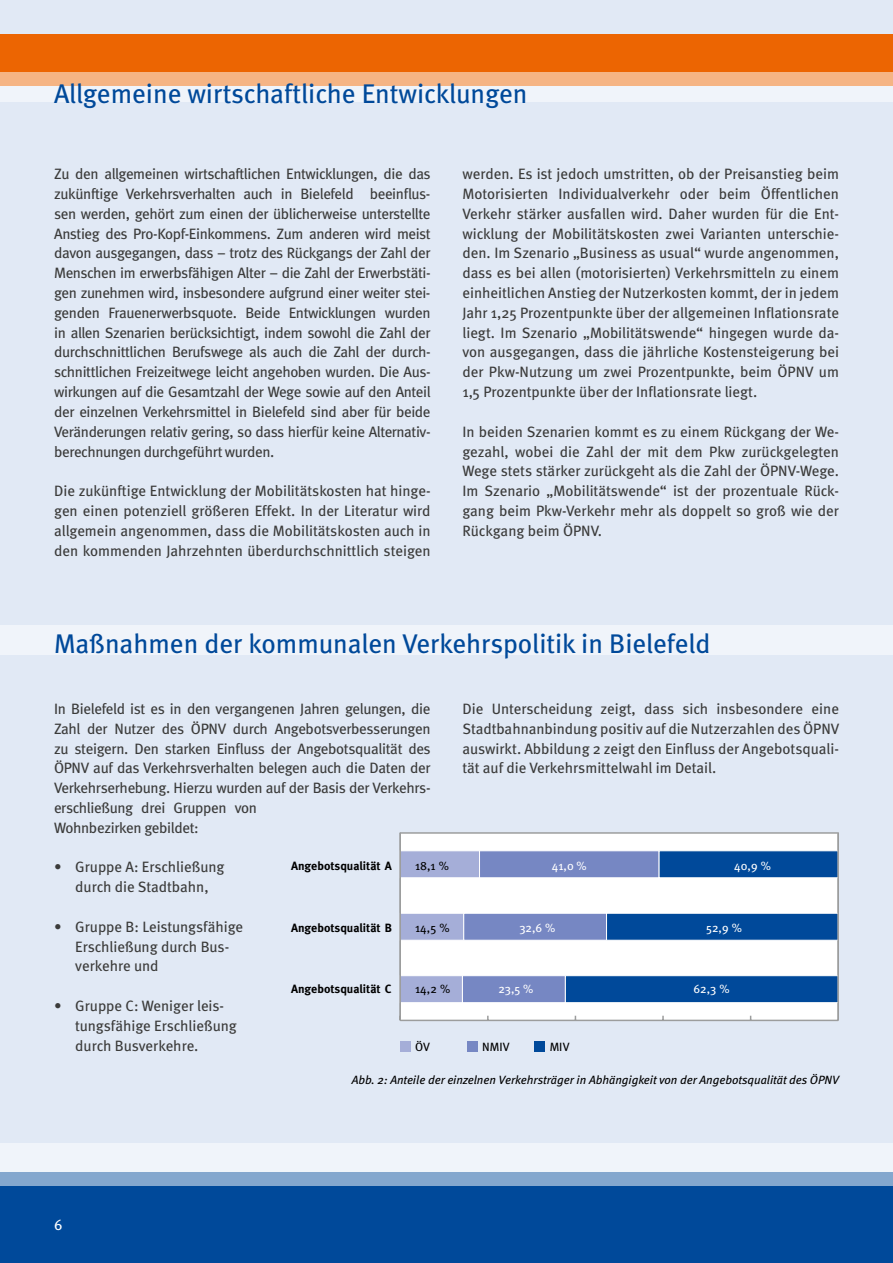
<style>
.page{position:relative;width:893px;height:1263px;background:#e1e9f5}
.page>*{position:absolute;margin:0;border:0;box-sizing:border-box;transform-origin:0 0}
.t1{font:27px "Meta";color:#00499a}
.t2{font:15px/19.8px "Meta";letter-spacing:-.02em;color:#3b3b3a;text-align:justify}
.t3{font:15px/19.8px "Meta";color:#3b3b3a;text-align:center}
.t4{font:15px "Meta";color:#fff}
.t5{font:italic 12px "Meta";color:#000}
.t6{font:700 12px "Meta";color:#000}
.t7{font:12px "Meta";color:#fff}
.t8{font:12px "Meta";color:#000}
</style>
<div class="page">
<div style="left:0;top:34px;width:893px;height:52px;background:#ec6502"></div>
<div style="left:0;top:1172px;width:893px;height:91px;background:#00499a"></div>
<svg style="left:0;top:72px;width:893px;height:30px;fill:#f0f4fa"></svg>
<svg style="left:0;top:1143px;width:893px;height:42px;fill:#f0f4fa"></svg>
<div style="left:0;top:625px;width:893px;height:29px;background:#f0f4fa"></div>
<div style="left:400px;top:833px;width:438px;height:188px;background:#fff"></div>
<div style="left:400px;top:1041px;width:10px;height:10px;background:#a5aed8"></div>
<div style="left:467px;top:1041px;width:10px;height:10px;background:#7687c3"></div>
<div style="left:535px;top:1041px;width:10px;height:10px;background:#00499a"></div>
<hr style="left:400px;top:1020px;width:438px;height:1px;background:#9c9d9d">
<hr style="left:837px;top:832px;width:2px;height:188px;background:#9c9d9d">
<div style="left:400px;top:850px;width:80px;height:28px;background:#a5aed8;border:1px solid #fff"></div>
<div style="left:400px;top:913px;width:64px;height:27px;background:#a5aed8;border:1px solid #fff"></div>
<div style="left:400px;top:975px;width:63px;height:28px;background:#a5aed8;border:1px solid #fff"></div>
<div style="left:479px;top:850px;width:180px;height:28px;background:#7687c3;border:1px solid #fff"></div>
<div style="left:463px;top:913px;width:144px;height:27px;background:#7687c3;border:1px solid #fff"></div>
<div style="left:462px;top:975px;width:104px;height:28px;background:#7687c3;border:1px solid #fff"></div>
<div style="left:659px;top:850px;width:179px;height:28px;background:#00499a;border:1px solid #fff"></div>
<div style="left:606px;top:913px;width:232px;height:27px;background:#00499a;border:1px solid #fff"></div>
<div style="left:565px;top:975px;width:273px;height:28px;background:#00499a;border:1px solid #fff"></div>
<hr style="left:400px;top:832px;width:438px;height:2px;background:#9c9d9d">
<hr style="left:837px;top:833px;width:2px;height:187px;background:#9c9d9d">
<hr style="left:399px;top:833px;width:2px;height:187px;background:#9c9d9d">
<h1 class="t1" style="left:54px;top:77px;width:475px">Allgemeine wirtschaftliche Entwicklungen</h1>
<p class="t2" style="left:54px;top:164px;width:378px">Zu den allgemeinen wirtschaftlichen Entwicklungen, die das zukünftige Verkehrsverhalten auch in Bielefeld beeinflus&shy;sen werden, gehört zum einen der üblicherweise unterstellte Anstieg des Pro-Kopf-Einkommens. Zum anderen wird meist davon ausgegangen, dass – trotz des Rückgangs der Zahl der Menschen im erwerbsfähigen Alter – die Zahl der Erwerbstäti&shy;gen zunehmen wird, insbesondere aufgrund einer weiter stei&shy;genden Frauenerwerbsquote. Beide Entwicklungen wurden in allen Szenarien berücksichtigt, indem sowohl die Zahl der durchschnittlichen Berufswege als auch die Zahl der durch&shy;schnittlichen Freizeitwege leicht angehoben wurden. Die Aus&shy;wirkungen auf die Gesamtzahl der Wege sowie auf den Anteil der einzelnen Verkehrsmittel in Bielefeld sind aber für beide Veränderungen relativ gering, so dass hierfür keine Alternativ&shy;berechnungen durchgeführt wurden.</p>
<p class="t2" style="left:54px;top:481px;width:378px">Die zukünftige Entwicklung der Mobilitätskosten hat hinge&shy;gen einen potenziell größeren Effekt. In der Literatur wird allgemein angenommen, dass die Mobilitätskosten auch in den kommenden Jahrzehnten überdurchschnittlich steigen</p>
<p class="t2" style="left:462px;top:164px;width:378px">werden. Es ist jedoch umstritten, ob der Preisanstieg beim Motorisierten Individualverkehr oder beim Öffentlichen Verkehr stärker ausfallen wird. Daher wurden für die Ent&shy;wicklung der Mobilitätskosten zwei Varianten unterschie&shy;den. Im Szenario „Business as usual“ wurde angenommen, dass es bei allen (motorisierten) Verkehrsmitteln zu einem einheitlichen Anstieg der Nutzerkosten kommt, der in jedem Jahr 1,25 Prozentpunkte über der allgemeinen Inflationsrate liegt. Im Szenario „Mobilitätswende“ hingegen wurde da&shy;von ausgegangen, dass die jährliche Kostensteigerung bei der Pkw-Nutzung um zwei Prozentpunkte, beim ÖPNV um 1,5 Prozentpunkte über der Inflationsrate liegt.</p>
<p class="t2" style="left:462px;top:421px;width:378px">In beiden Szenarien kommt es zu einem Rückgang der We&shy;gezahl, wobei die Zahl der mit dem Pkw zurückgelegten Wege stets stärker zurückgeht als die Zahl der ÖPNV-Wege.<br>Im Szenario „Mobilitätswende“ ist der prozentuale Rück&shy;gang beim Pkw-Verkehr mehr als doppelt so groß wie der Rückgang beim ÖPNV.</p>
<h1 class="t1" style="left:54px;top:628px;width:658px">Maßnahmen der kommunalen Verkehrspolitik in Bielefeld</h1>
<p class="t2" style="left:462px;top:699px;width:378px">Die Unterscheidung zeigt, dass sich insbesondere eine Stadtbahnanbindung positiv auf die Nutzerzahlen des ÖPNV auswirkt. Abbildung 2 zeigt den Einfluss der Angebotsquali&shy;tät auf die Verkehrsmittelwahl im Detail.</p>
<p class="t2" style="left:54px;top:699px;width:378px;text-align:left">In Bielefeld ist es in den vergangenen Jahren gelungen, die Zahl der Nutzer des ÖPNV durch Angebotsverbesserungen zu steigern. Den starken Einfluss der Angebotsqualität des ÖPNV auf das Verkehrsverhalten belegen auch die Daten der Verkehrserhebung. Hierzu wurden auf der Basis der Verkehrs&shy;erschließung drei Gruppen von<br>Wohnbezirken gebildet:</p>
<p class="t3" style="left:54px;top:857px;width:172px">• Gruppe A: Erschließung durch die Stadtbahn,</p>
<p class="t2" style="left:75px;top:916px;width:169px;text-align:left;text-indent:-21px">• Gruppe B: Leistungsfähige<br>Erschließung durch Bus&shy;verkehre und</p>
<p class="t3" style="left:75px;top:996px;width:163px;text-align:left;text-indent:-21px">• Gruppe C: Weniger leis&shy;tungsfähige Erschließung durch Busverkehre.</p>
<p class="t6" style="left:291px;top:859px;width:102px">Angebotsqualität A</p>
<p class="t8" style="left:415px;top:859px;width:35px">18,1 %</p>
<p class="t7" style="left:552px;top:859px;width:36px">41,0 %</p>
<p class="t7" style="left:734px;top:859px;width:38px">40,9 %</p>
<p class="t6" style="left:291px;top:920px;width:102px">Angebotsqualität B</p>
<p class="t7" style="left:519px;top:920px;width:37px">32,6 %</p>
<p class="t7" style="left:706px;top:920px;width:37px">52,9 %</p>
<p class="t8" style="left:415px;top:920px;width:36px">14,5 %</p>
<p class="t6" style="left:291px;top:982px;width:102px">Angebotsqualität C</p>
<p class="t7" style="left:498px;top:982px;width:37px">23,5 %</p>
<p class="t7" style="left:693px;top:982px;width:38px">62,3 %</p>
<p class="t8" style="left:415px;top:982px;width:37px">14,2 %</p>
<p class="t8" style="left:415px;top:1040px;width:16px">ÖV</p>
<p class="t8" style="left:482px;top:1040px;width:29px">NMIV</p>
<p class="t8" style="left:550px;top:1040px;width:21px">MIV</p>
<p class="t4" style="left:54px;top:1216px;width:10px">6</p>
<p class="t5" style="left:352px;top:1073px;width:489px">Abb. 2: Anteile der einzelnen Verkehrsträger in Abhängigkeit von der Angebotsqualität des ÖPNV</p>
</div>
